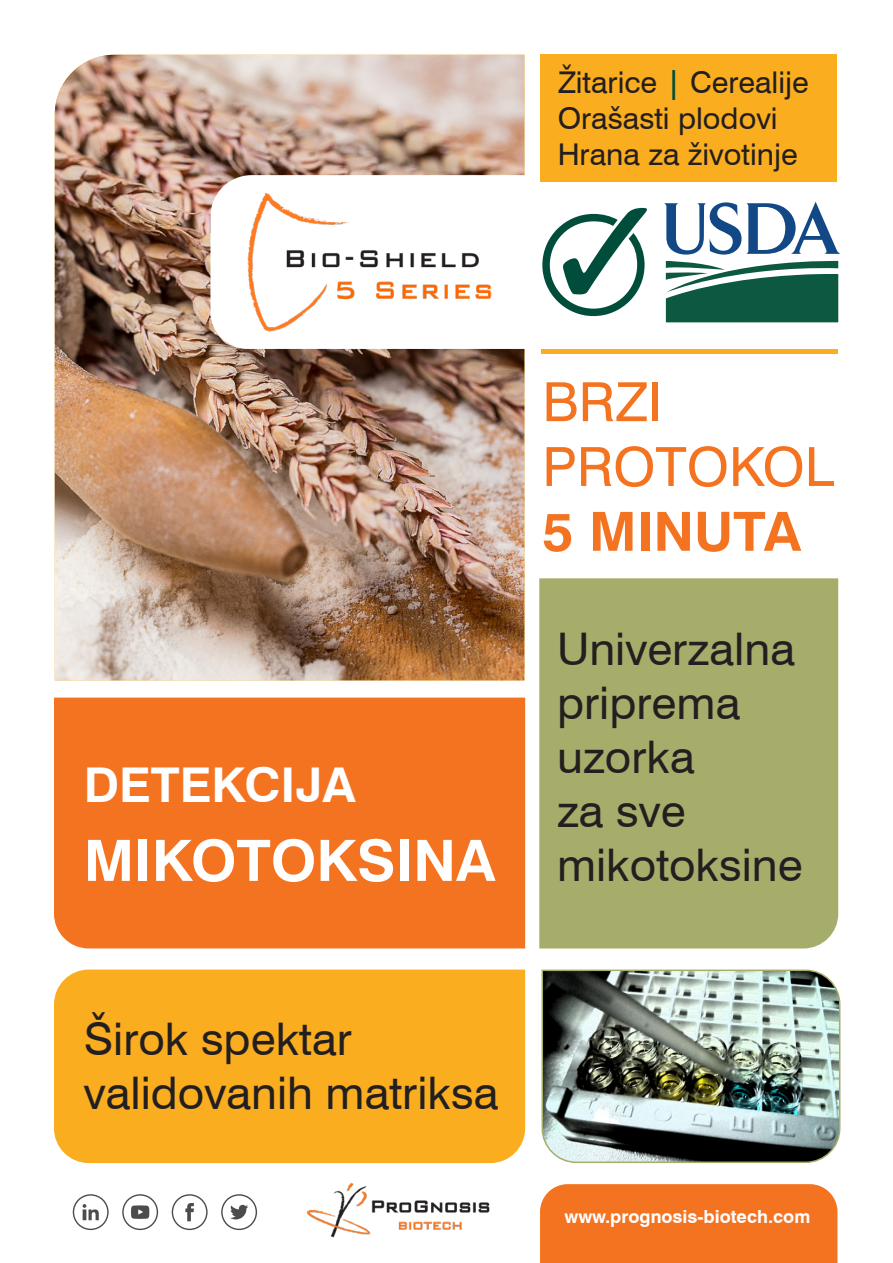
<style>
.page{position:relative;width:893px;height:1263px;background:#fff}
.page>*{position:absolute;margin:0;border:0;box-sizing:border-box;transform-origin:0 0}
.title-name{font:700 57px "Swiss 721 BT";color:#fff}
.title-name-2{font:54px "Swiss 721 BT";color:#f47321}
.title-name-3{font:700 54px "Swiss 721 BT";color:#f47321}
.title-name-4{font:700 48px "Swiss 721 BT";color:#fff}
.title-name-5{font:45px/54px "Swiss 721 BT";color:#231f20}
.title-name-6{font:30px/36px "Swiss 721 BT";color:#231f20}
.title-name-7{font:700 18px "Swiss 721 BT";color:#fff}
.s1{font-family:"Open Sans";font-weight:600;color:#004d3b}
</style>
<div class="page">
<div style="left:54px;top:697px;width:472px;height:252px;background:#f47321"></div>
<div style="left:539px;top:578px;width:300px;height:371px;background:#a6ad6b"></div>
<img style="left:541px;top:969px;width:300px;height:194px">
<div style="left:54px;top:969px;width:472px;height:195px;background:#faad1e"></div>
<div style="left:540px;top:54px;width:297px;height:128px;background:#faad1e"></div>
<svg style="left:542px;top:208px;width:105px;height:108px"></svg>
<img style="left:306px;top:1182px;width:184px;height:56px">
<svg style="left:172px;top:1194px;width:36px;height:36px"></svg>
<svg style="left:122px;top:1194px;width:36px;height:36px"></svg>
<svg style="left:221px;top:1194px;width:36px;height:36px"></svg>
<svg style="left:73px;top:1194px;width:36px;height:36px"></svg>
<div style="left:541px;top:349px;width:296px;height:5px;background:#faad1e"></div>
<img style="left:55px;top:55px;width:469px;height:625px">
<svg style="left:210px;top:175px;width:315px;height:174px"></svg>
<img style="left:238px;top:190px;width:267px;height:149px">
<div style="left:540px;top:1184px;width:297px;height:79px;background:#f47321"></div>
<svg style="left:664px;top:202px;width:176px;height:120px"></svg>
<p class="title-name-6" style="left:558px;top:64px;width:253px">Žitarice <span class="s1">|</span> Cerealije<br>Orašasti plodovi</p>
<p class="title-name-6" style="left:558px;top:136px;width:241px">Hrana za životinje</p>
<p class="title-name-4" style="left:84px;top:755px;width:273px">DETEKCIJA</p>
<p class="title-name" style="left:84px;top:826px;width:413px">MIKOTOKSINA</p>
<p class="title-name-2" style="left:542px;top:369px;width:121px">BRZI</p>
<p class="title-name-2" style="left:542px;top:434px;width:293px">PROTOKOL</p>
<p class="title-name-3" style="left:542px;top:499px;width:260px">5 MINUTA</p>
<p class="title-name-5" style="left:557px;top:622px;width:247px">Univerzalna priprema uzorka<br>za sve mikotoksine</p>
<p class="title-name-5" style="left:84px;top:1012px;width:416px">Širok spektar validovanih matriksa</p>
<p class="title-name-7" style="left:564px;top:1205px;width:247px">www.prognosis-biotech.com</p>
</div>
